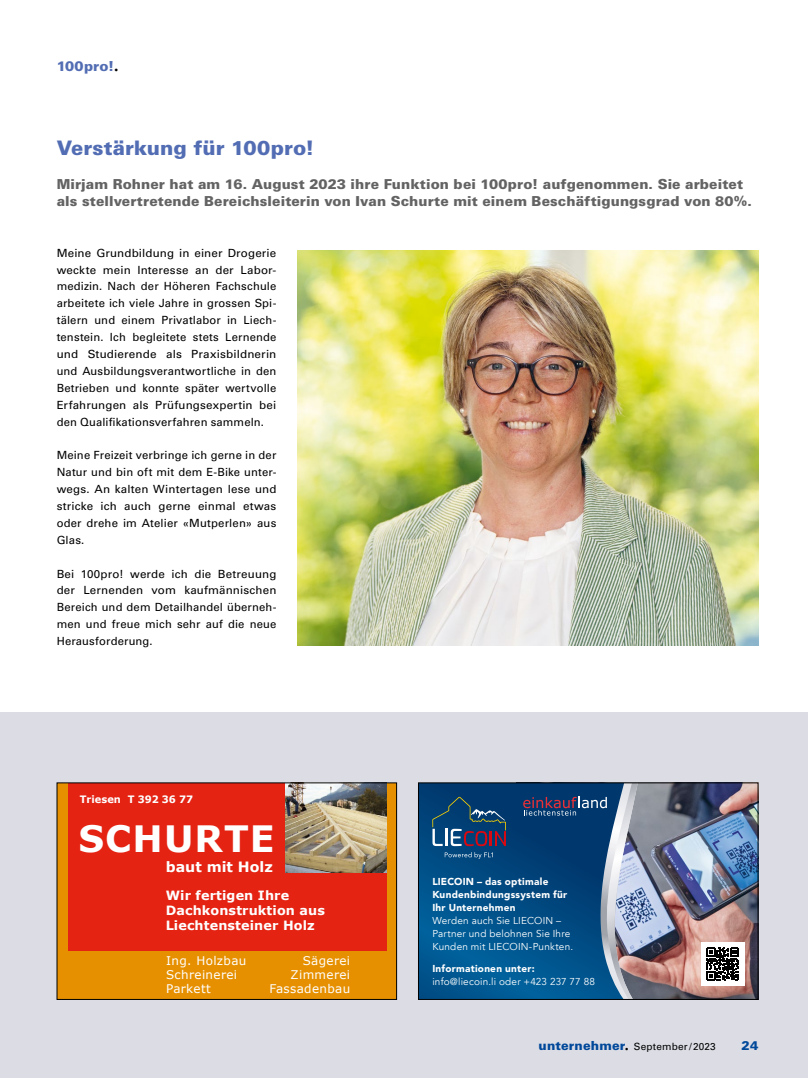
<style>
.page{position:relative;width:808px;height:1078px;background:#fff}
.page>*{position:absolute;margin:0;border:0;box-sizing:border-box;transform-origin:0 0}
.t1{font:700 36.25px "Verdana";letter-spacing:.03em;color:#fff}
.t2{font:900 20px "Univers LT Std";color:#526db3}
.t3{font:700 14.25px "Verdana";color:#fff}
.t4{font:900 13.75px/16.9px "Univers LT Std";letter-spacing:.005em;color:#646363}
.t5{font:900 13.75px "Univers LT Std";letter-spacing:.01em;color:#526db3}
.t6{font:700 12.75px/15px "Verdana";letter-spacing:.01em;color:#fff}
.t7{font:900 12.5px "Univers LT Std";color:#00489a}
.t8{font:11.88px "Verdana";letter-spacing:.03em;color:#fff}
.t9{font:11.25px/16.9px "Univers LT Std";letter-spacing:.015em;color:#000;text-align:justify}
.t10{font:700 10.25px "Verdana";color:#fff}
.t11{font:10px/13.1px "Avenir";letter-spacing:.02em;color:#fff}
.t12{font:900 10px/13.1px "Avenir";letter-spacing:.025em;color:#fff}
.t13{font:10px "Univers LT Std";letter-spacing:.02em;color:#000}
.s1{font-family:"Futura Std";font-weight:800;font-size:15.12px;color:#000}
.s2{font-weight:900;font-size:12.5px;color:#00489a}
.s3{font-family:"Futura Std";font-weight:800;font-size:13.75px}
</style>
<div class="page">
<div style="left:0;top:712px;width:808px;height:365px;background:#dbdce4"></div>
<div style="left:57px;top:782px;width:340px;height:217px;background:#e69000"></div>
<div style="left:68px;top:782px;width:318px;height:168px;background:#e42313"></div>
<img style="left:285px;top:784px;width:101px;height:88px">
<img style="left:298px;top:251px;width:460px;height:394px">
<img style="left:638px;top:784px;width:118px;height:213px">
<svg style="left:420px;top:784px;width:103px;height:213px;background:#005089"></svg>
<svg style="left:432px;top:796px;width:74px;height:62px;background:#234c76"></svg>
<svg style="left:523px;top:784px;width:115px;height:213px;background:#33648f"></svg>
<div style="left:701px;top:942px;width:43px;height:43px;background:#fff"></div>
<svg style="left:706px;top:947px;width:33px;height:33px"></svg>
<div style="left:418px;top:782px;width:340px;height:217px;border:1px solid #000"></div>
<p class="t5" style="left:57px;top:57px;width:63px">100pro!<span class="s1">.</span></p>
<h2 class="t2" style="left:57px;top:136px;width:259px">Verstärkung für 100pro!</h2>
<p class="t4" style="left:57px;top:175px;width:697px">Mirjam Rohner hat am 16. August 2023 ihre Funktion bei 100pro! aufgenommen. Sie arbeitet als stellvertretende Bereichsleiterin von Ivan Schurte mit einem Beschäftigungsgrad von 80%.</p>
<p class="t9" style="left:57px;top:244px;width:221px">Meine Grundbildung in einer Drogerie weckte mein Interesse an der Labor&shy;medizin. Nach der Höheren Fachschule arbeitete ich viele Jahre in grossen Spi&shy;tälern und einem Privatlabor in Liech&shy;tenstein. Ich begleitete stets Lernende und Studierende als Praxisbildnerin und Ausbildungsverantwortliche in den Betrieben und konnte später wertvolle Erfahrungen als Prüfungsexpertin bei den Qualifikationsverfahren sammeln.</p>
<p class="t9" style="left:57px;top:447px;width:221px">Meine Freizeit verbringe ich gerne in der Natur und bin oft mit dem E-Bike unter&shy;wegs. An kalten Wintertagen lese und stricke ich auch gerne einmal etwas oder drehe im Atelier «Mutperlen» aus Glas.</p>
<p class="t9" style="left:57px;top:565px;width:221px">Bei 100pro! werde ich die Betreuung der Lernenden vom kaufmännischen Bereich und dem Detailhandel überneh&shy;men und freue mich sehr auf die neue Herausforderung.</p>
<p class="t10" style="left:80px;top:792px;width:115px">Triesen T 392 36 77</p>
<h1 class="t1" style="left:78px;top:815px;width:198px">SCHURTE</h1>
<p class="t3" style="left:166px;top:857px;width:109px">baut mit Holz</p>
<p class="t6" style="left:166px;top:887px;width:161px">Wir fertigen Ihre<br>Dachkonstruktion aus<br>Liechtensteiner Holz</p>
<p class="t8" style="left:166px;top:952px;width:82px">Ing. Holzbau</p>
<p class="t8" style="left:303px;top:952px;width:49px">Sägerei</p>
<p class="t8" style="left:166px;top:966px;width:73px">Schreinerei</p>
<p class="t8" style="left:290px;top:966px;width:61px">Zimmerei</p>
<p class="t8" style="left:166px;top:980px;width:46px">Parkett</p>
<p class="t8" style="left:269px;top:980px;width:82px">Fassadenbau</p>
<p class="t12" style="left:432px;top:874px;width:136px">LIECOIN – das optimale<br>Kundenbindungssystem für<br>Ihr Unternehmen</p>
<p class="t11" style="left:432px;top:914px;width:142px">Werden auch Sie LIECOIN –<br>Partner und belohnen Sie Ihre<br>Kunden mit LIECOIN-Punkten.</p>
<p class="t12" style="left:432px;top:961px;width:104px">Informationen unter:</p>
<p class="t11" style="left:432px;top:975px;width:164px">info@liecoin.li oder +423 237 77 88</p>
<p class="t13" style="left:539px;top:1040px;width:179px"><span class="s2">unternehmer</span><span class="s3">.</span> September/2023</p>
<p class="t7" style="left:741px;top:1037px;width:18px">24</p>
</div>
